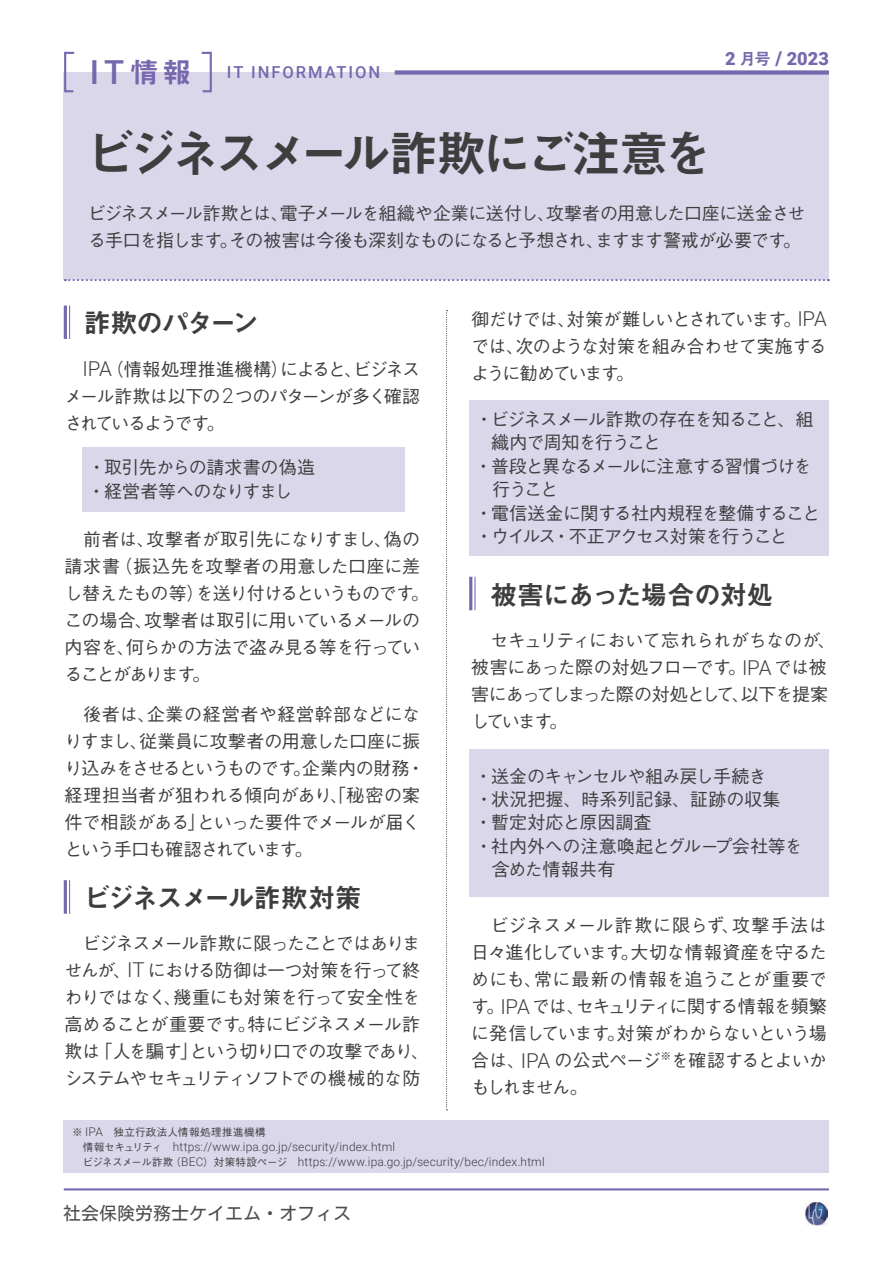
<style>
.page{position:relative;width:893px;height:1263px;background:#fff}
.page>*{position:absolute;margin:0;border:0;box-sizing:border-box;transform-origin:0 0}
.t1{font:49.5px "Midashi Go Pr 6 N MB31 90 msp RKSJ H";letter-spacing:-.11em;color:#3e3e3f}
.t2{font:27px "Midashi Go Pr 6 N MB31 90 msp RKSJ H";letter-spacing:-.085em;color:#3e3e3f}
.t3{font:27px "Midashi Go Pr 6 N MB31 90 msp RKSJ H";letter-spacing:-.055em;color:#3e3e3f}
.t4{font:27px "Midashi Go Pr 6 N MB31 90 msp RKSJ H";letter-spacing:-.075em;color:#3e3e3f}
.t5{font:900 18.15px "Roboto";color:#7768ae}
.t6{font:18px/27px "Gothic BBB Pr 6 N Medium 90 msp RKSJ H";letter-spacing:-.04em;color:#3e3e3f}
.t7{font:18px/27px "Gothic BBB Pr 6 N Medium 90 msp RKSJ H";letter-spacing:-.02em;color:#3e3e3f}
.t8{font:18px/23.4px "Gothic BBB Pr 6 N Medium 90 msp RKSJ H";letter-spacing:-.01em;color:#3e3e3f}
.t9{font:18px "Gothic BBB Pr 6 N Medium 90 msp RKSJ H";letter-spacing:-.075em;color:#3e3e3f}
.t10{font:18px "Gothic BBB Pr 6 N Medium 90 msp RKSJ H";letter-spacing:-.08em;color:#3e3e3f}
.t11{font:18px "Motoya L Cedar W3 90 ms RKSJ H";color:#4c4d4e}
.t12{font:18px "Gothic BBB Pr 6 N Medium 90 msp RKSJ H";letter-spacing:-.065em;color:#3e3e3f}
.t13{font:500 16.5px "Roboto";letter-spacing:.115em;color:#7768ae}
.t14{font:300 12px/14.9px "Roboto";letter-spacing:.01em;color:#3e3e3f}
.t15{font:10.5px "Gothic BBB Pr 6 N Medium 90 msp RKSJ H";letter-spacing:.045em;color:#3e3e3f}
.s1{font-size:33.15px}
.s2{font-family:"Midashi Go Pr 6 N MB31 90 msp RKSJ H";font-weight:400;font-size:28.8px}
.s3{font-family:"Midashi Go Pr 6 N MB31 90 msp RKSJ H";font-weight:400;font-size:16.5px}
.s4{font-size:18.9px}
.s5{font-family:"Roboto";font-weight:300;font-size:20.55px}
.s6{font-family:"Roboto";font-weight:300;font-size:20.7px}
.s7{font-family:"Roboto";font-weight:300;font-size:12px}
.s8{font-family:"Gothic BBB Pr 6 N Medium 90 msp RKSJ H";font-weight:400;font-size:10.5px}
</style>
<div class="page">
<img style="left:805px;top:1202px;width:22px;height:23px">
<div style="left:64px;top:73px;width:765px;height:207px;background:#dbd7eb"></div>
<svg style="left:65px;top:279px;width:764px;height:2px"></svg>
<div style="left:395px;top:70px;width:434px;height:5px;background:#7768ae"></div>
<svg style="left:63px;top:51px;width:13px;height:42px"></svg>
<svg style="left:200px;top:51px;width:13px;height:42px"></svg>
<hr style="left:64px;top:1188px;width:765px;height:3px;background:#7768ae">
<svg style="left:446px;top:310px;width:1px;height:800px"></svg>
<hr style="left:69px;top:305px;width:1px;height:34px;background:#7768ae">
<hr style="left:64px;top:305px;width:3px;height:34px;background:#7768ae">
<hr style="left:69px;top:880px;width:1px;height:34px;background:#7768ae">
<hr style="left:64px;top:880px;width:3px;height:34px;background:#7768ae">
<hr style="left:474px;top:577px;width:1px;height:33px;background:#7768ae">
<hr style="left:469px;top:577px;width:3px;height:33px;background:#7768ae">
<div style="left:64px;top:1120px;width:765px;height:53px;background:#dbd7eb"></div>
<div style="left:82px;top:447px;width:323px;height:65px;background:#dbd7eb"></div>
<div style="left:469px;top:400px;width:360px;height:155px;background:#dbd7eb"></div>
<div style="left:469px;top:749px;width:360px;height:147px;background:#dbd7eb"></div>
<p class="t13" style="left:90px;top:63px;width:292px"><span class="s1">IT</span><span class="s2">情報　</span>IT INFORMATION</p>
<p class="t5" style="left:725px;top:49px;width:105px">2 <span class="s3">月号</span> <span class="s4">/</span> 2023</p>
<h1 class="t1" style="left:86px;top:135px;width:628px">ビジネスメール詐欺にご注意を</h1>
<p class="t6" style="left:88px;top:202px;width:719px">ビジネスメール詐欺とは、電子メールを組織や企業に送付し、攻撃者の用意した口座に送金させる手口を指します。その被害は今後も深刻なものになると予想され、ますます警戒が必要です。</p>
<h2 class="t4" style="left:84px;top:313px;width:177px">詐欺のパターン</h2>
<p class="t6" style="left:65px;top:358px;width:357px;text-align:justify;text-indent:18px"><span class="s5">IPA</span>（情報処理推進機構）によると、ビジネスメール詐欺は以下の<span class="s6">2</span>つのパターンが多く確認されているようです。</p>
<p class="t6" style="left:87px;top:458px;width:229px;line-height:23.4px">・取引先からの請求書の偽造・経営者等へのなりすまし</p>
<p class="t6" style="left:65px;top:474px;width:37px">　　</p>
<p class="t6" style="left:65px;top:528px;width:366px">　前者は、攻撃者が取引先になりすまし、偽の請求書（振込先を攻撃者の用意した口座に差し替えたもの等）を送り付けるというものです。この場合、攻撃者は取引に用いているメールの内容を、何らかの方法で盗み見る等を行っていることがあります。</p>
<p class="t7" style="left:65px;top:703px;width:362px">　後者は、企業の経営者や経営幹部などになりすまし、従業員に攻撃者の用意した口座に振り込みをさせるというものです。企業内の財務・経理担当者が狙われる傾向があり、「秘密の案件で相談がある」といった要件でメールが届くという手口も確認されています。</p>
<h2 class="t2" style="left:84px;top:887px;width:280px">ビジネスメール詐欺対策</h2>
<p class="t6" style="left:65px;top:932px;width:366px">　ビジネスメール詐欺に限ったことではありませんが、<span class="s5">IT</span> における防御は一つ対策を行って終わりではなく、幾重にも対策を行って安全性を高めることが重要です。特にビジネスメール詐欺は「人を騙す」という切り口での攻撃であり、システムやセキュリティソフトでの機械的な防</p>
<p class="t6" style="left:471px;top:308px;width:357px;text-align:justify">御だけでは、対策が難しいとされています。<span class="s5">IPA</span>では、次のような対策を組み合わせて実施するように勧めています。</p>
<p class="t9" style="left:475px;top:413px;width:340px">・ビジネスメール詐欺の存在を知ること、組</p>
<p class="t12" style="left:491px;top:436px;width:171px">織内で周知を行うこと</p>
<p class="t9" style="left:475px;top:459px;width:338px">・普段と異なるメールに注意する習慣づけを</p>
<p class="t6" style="left:478px;top:478px;width:82px">　行うこと</p>
<p class="t6" style="left:475px;top:502px;width:347px">・電信送金に関する社内規程を整備すること</p>
<p class="t10" style="left:475px;top:529px;width:314px">・ウイルス・不正アクセス対策を行うこと</p>
<h2 class="t3" style="left:490px;top:585px;width:284px">被害にあった場合の対処</h2>
<p class="t6" style="left:471px;top:629px;width:366px">　セキュリティにおいて忘れられがちなのが、被害にあった際の対処フローです。<span class="s5">IPA</span> では被害にあってしまった際の対処として、以下を提案しています。</p>
<p class="t8" style="left:475px;top:767px;width:329px">・送金のキャンセルや組み戻し手続き<br>・状況把握、時系列記録、証跡の収集<br>・暫定対応と原因調査<br>・社内外への注意喚起とグループ会社等を　含めた情報共有</p>
<p class="t6" style="left:471px;top:915px;width:357px;text-align:justify">　ビジネスメール詐欺に限らず、攻撃手法は日々進化しています。大切な情報資産を守るためにも、常に最新の情報を追うことが重要です。<span class="s5">IPA</span> では、セキュリティに関する情報を頻繁に発信しています。対策がわからないという場合は、<span class="s5">IPA</span> の公式ページ<sup>※</sup>を確認するとよいかもしれません。</p>
<p class="t15" style="left:72px;top:1128px;width:195px">※ <span class="s7">IPA</span>　独立行政法人情報処理推進機構</p>
<p class="t14" style="left:72px;top:1140px;width:474px"><span class="s8">　情報セキュリティ　</span>https://www.ipa.go.jp/security/index.html<br><span class="s8">　ビジネスメール詐欺（</span>BEC<span class="s8">）対策特設ページ　</span>https://www.ipa.go.jp/security/bec/index.html</p>
<p class="t11" style="left:63px;top:1204px;width:289px">社会保険労務士ケイエム・オフィス</p>
</div>
